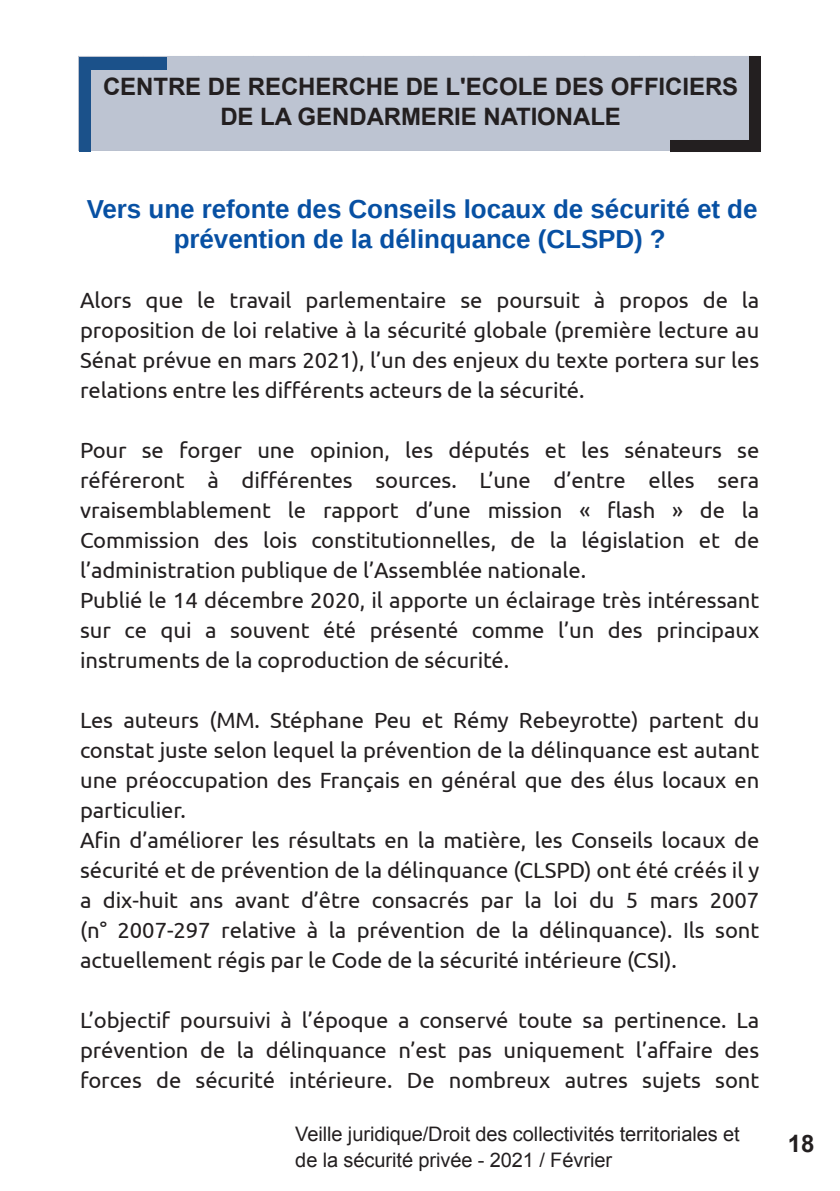
<style>
.page{position:relative;width:840px;height:1191px;background:#fff}
.page>*{position:absolute;margin:0;border:0;box-sizing:border-box;transform-origin:0 0}
.t1{font:700 26px/30px "Liberation Sans";color:#0750a3;text-align:center}
.t2{font:700 24px/30px "Arial";letter-spacing:-.005em;color:#231f20;text-align:center}
.t3{font:22px/30px "Ubuntu";letter-spacing:-.005em;color:#231f20;text-align:justify}
.t4{font:20px/26px "Arial";letter-spacing:-.005em;color:#231f20}
</style>
<div class="page">
<div style="left:78px;top:56px;width:680px;height:95px;background:#bdc4d2"></div>
<div style="left:670px;top:140px;width:90px;height:12px;background:#231f20"></div>
<div style="left:748px;top:56px;width:12px;height:90px;background:#231f20"></div>
<div style="left:748px;top:56px;width:12px;height:90px;border:1px dashed #231f20"></div>
<div style="left:79px;top:70px;width:11px;height:81px;background:#1b518a"></div>
<div style="left:79px;top:58px;width:87px;height:12px;background:#1b518a"></div>
<p class="t2" style="left:103px;top:72px;width:636px">CENTRE DE RECHERCHE DE L'ECOLE DES OFFICIERS<br>DE LA GENDARMERIE NATIONALE</p>
<p class="t1" style="left:87px;top:194px;width:671px">Vers une refonte des Conseils locaux de sécurité et de prévention de la délinquance (CLSPD) ?</p>
<p class="t3" style="left:80px;top:285px;width:680px">Alors que le travail parlementaire se poursuit à propos de la proposition de loi relative à la sécurité globale (première lecture au Sénat prévue en mars 2021), l’un des enjeux du texte portera sur les relations entre les différents acteurs de la sécurité.</p>
<p class="t3" style="left:80px;top:435px;width:680px;text-align:left">Pour se forger une opinion, les députés et les sénateurs se référeront à différentes sources. L’une d’entre elles sera vraisemblablement le rapport d’une mission « flash » de la Commission des lois constitutionnelles, de la législation et de l’administration publique de l’Assemblée nationale.<br>Publié le 14 décembre 2020, il apporte un éclairage très intéressant sur ce qui a souvent été présenté comme l’un des principaux instruments de la coproduction de sécurité.</p>
<p class="t3" style="left:80px;top:705px;width:680px;text-align:left">Les auteurs (MM. Stéphane Peu et Rémy Rebeyrotte) partent du constat juste selon lequel la prévention de la délinquance est autant une préoccupation des Français en général que des élus locaux en particulier.<br>Afin d’améliorer les résultats en la matière, les Conseils locaux de sécurité et de prévention de la délinquance (CLSPD) ont été créés il y a dix-huit ans avant d’être consacrés par la loi du 5 mars 2007 (n° 2007-297 relative à la prévention de la délinquance). Ils sont actuellement régis par le Code de la sécurité intérieure (CSI).</p>
<p class="t3" style="left:80px;top:1005px;width:680px">L’objectif poursuivi à l’époque a conservé toute sa pertinence. La prévention de la délinquance n’est pas uniquement l’affaire des forces de sécurité intérieure. De nombreux autres sujets sont</p>
<p class="t4" style="left:295px;top:1121px;width:445px">Veille juridique/Droit des collectivités territoriales et de la sécurité privée - 2021 / Février</p>
<p class="t2" style="left:787px;top:1128px;width:28px">18</p>
</div>
